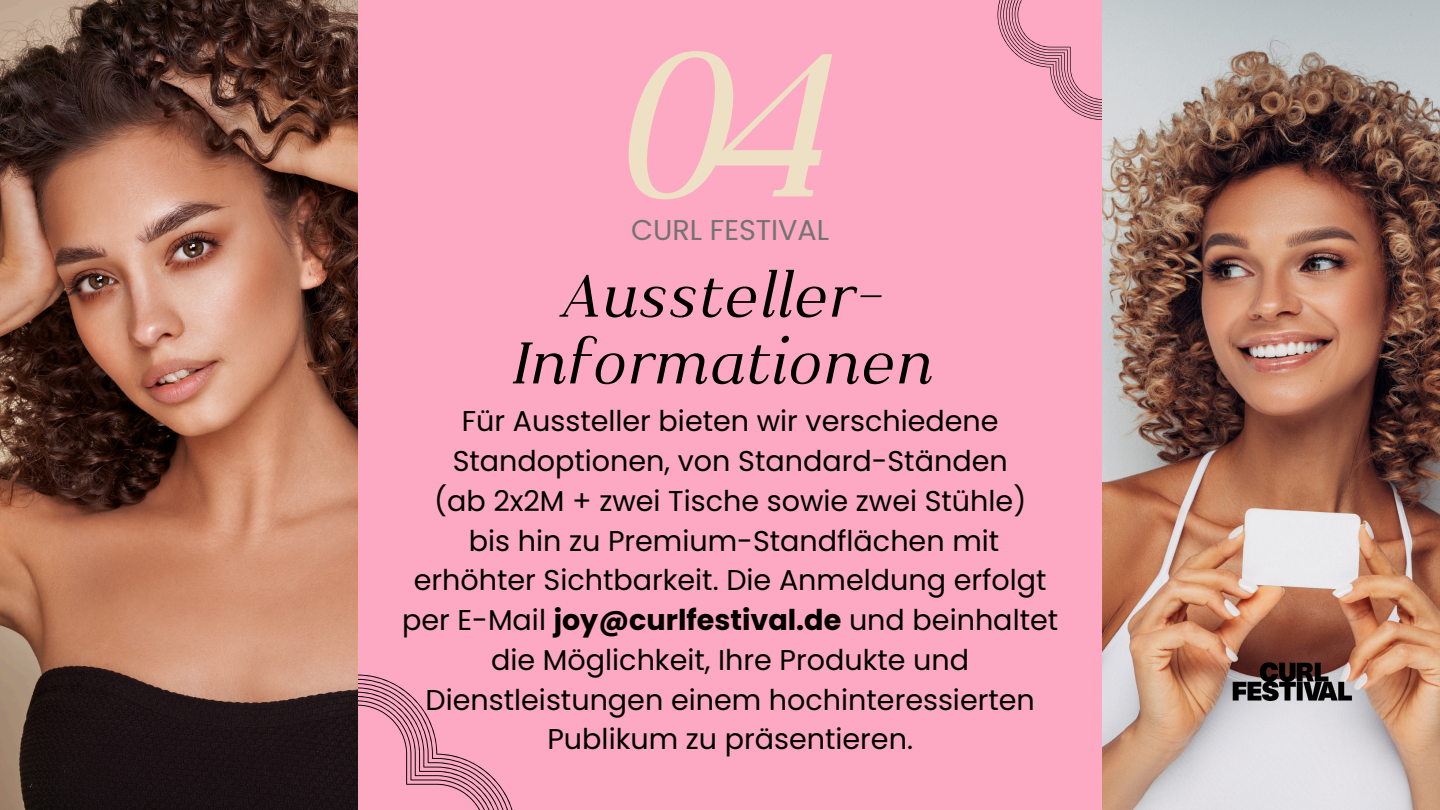
<style>
.page{position:relative;width:1440px;height:810px;background:#fda9c3}
.page>*{position:absolute;margin:0;border:0;box-sizing:border-box;transform-origin:0 0}
.t1{font:italic 243.8px "Kulachat Serif";color:#ede0c5}
.t2{font:italic 70.2px/66.8px "Kulachat Serif";color:#000;text-align:center}
.t3{font:28.6px/39.8px "Poppins";color:#000;text-align:center}
.t4{font:28.6px "Poppins";color:#737373}
.s1{font-weight:700}
</style>
<div class="page">
<svg style="left:358px;top:675px;width:155px;height:135px"></svg>
<img style="left:0;top:0;width:358px;height:810px">
<svg style="left:998px;top:0;width:105px;height:120px"></svg>
<img style="left:1103px;top:0;width:337px;height:810px">
<img style="left:1225px;top:645px;width:134px;height:84px">
<p class="t1" style="left:603px;top:-30px;width:221px">04</p>
<p class="t4" style="left:631px;top:210px;width:200px">CURL FESTIVAL</p>
<p class="t2" style="left:510px;top:259px;width:422px">Aussteller-<br>Informationen</p>
<p class="t3" style="left:453px;top:401px;width:557px">Für Aussteller bieten wir verschiedene<br>Standoptionen, von Standard-Ständen</p>
<h2 class="t3" style="left:434px;top:481px;width:594px">(ab 2x2M + zwei Tische sowie zwei Stühle)</h2>
<h1 class="t3" style="left:402px;top:521px;width:658px">bis hin zu Premium-Standflächen mit erhöhter Sichtbarkeit. Die Anmeldung erfolgt per E-Mail <span class="s1">joy@curlfestival.de</span> und beinhaltet die Möglichkeit, Ihre Produkte und Dienstleistungen einem hochinteressierten Publikum zu präsentieren.</h1>
</div>
